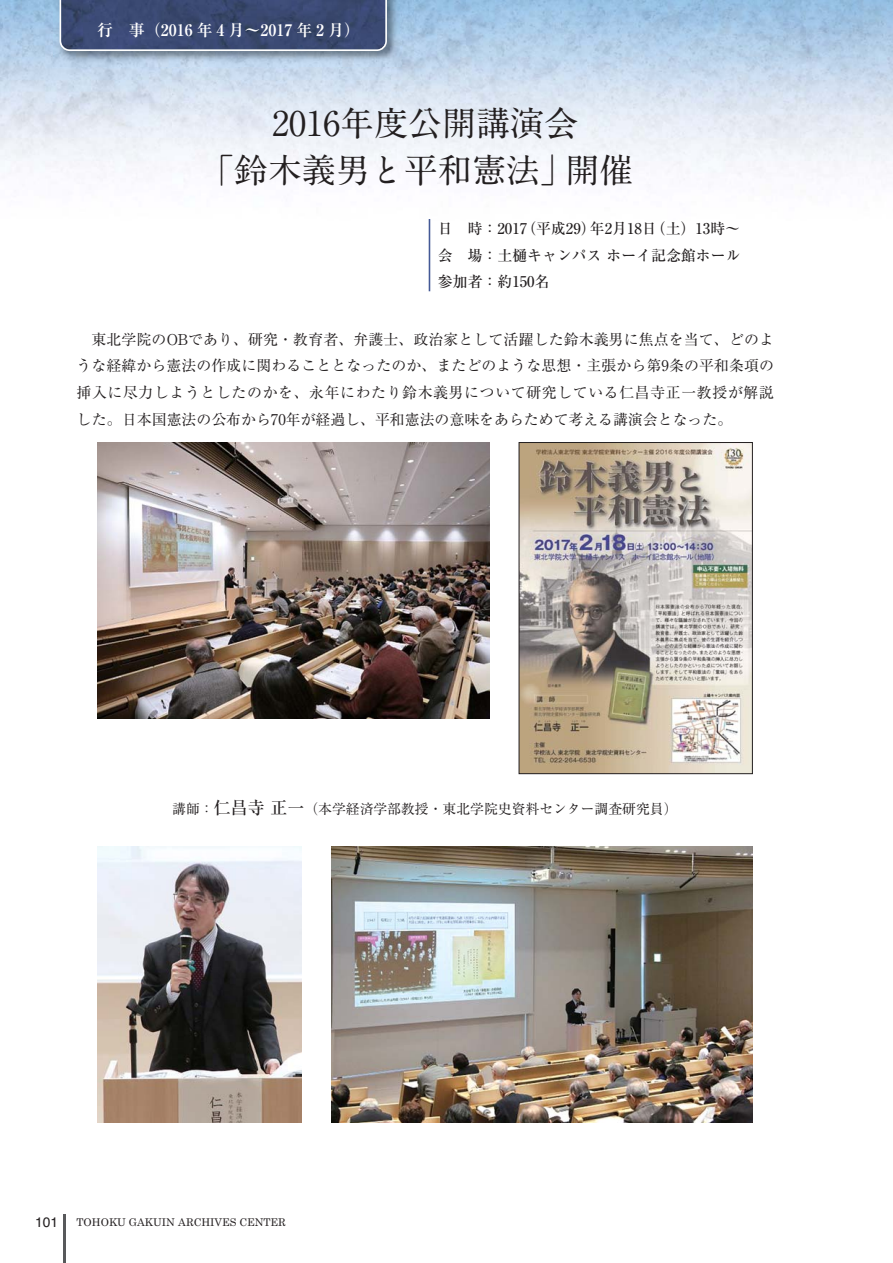
<style>
.page{position:relative;width:893px;height:1263px;background:#fff}
.page>*{position:absolute;margin:0;border:0;box-sizing:border-box;transform-origin:0 0}
.t1{font:34.05px/46.8px "A1 Mincho Std Bold Kanji";color:#231f20;text-align:center}
.t2{font:15.9px "Ryumin Pr 6 Bold Proportional";color:#fff}
.t3{font:14.85px/26.5px "Ryumin Pr 6 Regular Kana";letter-spacing:.01em;color:#231f20;text-align:justify}
.t4{font:14.85px "Ryumin Pr 6 Regular Kanji";letter-spacing:.01em;color:#231f20}
.t5{font:14.85px "Ryumin Pr 6 Medium Proportional";color:#231f20}
.t6{font:14.85px "Ryumin Pr 6 Medium Kana";color:#231f20}
.t7{font:14.85px "Ryumin Pr 6 Medium Kanji";color:#231f20}
.t8{font:13.8px "Ryumin Pr 6 Regular Kanji";color:#231f20}
.t9{font:13.8px "Helvetica";color:#231f20}
.t10{font:10.65px "Century";color:#231f20}
.s1{font-family:"Ryumin Pr 6 Bold Kanji"}
.s2{font-family:"A1 Mincho Std Bold Proportional"}
.s3{font-family:"A1 Mincho Std Bold Kana"}
.s4{font-family:"Ryumin Pr 6 Medium Kanji"}
.s5{font-family:"Ryumin Pr 6 Medium Proportional"}
.s6{font-family:"Ryumin Pr 6 Regular Kana"}
.s7{font-family:"Ryumin Pr 6 Regular Proportional"}
.s8{font-family:"Ryumin Pr 6 Regular Kanji"}
.s9{font-family:"Ryumin Pr 6 Medium Kanji";font-size:16.95px}
</style>
<div class="page">
<hr style="left:64px;top:1214px;width:2px;height:49px;background:#58595b">
<img style="left:54px;top:0;width:348px;height:66px">
<img style="left:98px;top:442px;width:391px;height:277px">
<img style="left:98px;top:846px;width:204px;height:277px">
<img style="left:332px;top:846px;width:421px;height:277px">
<img style="left:521px;top:444px;width:230px;height:328px">
<div style="left:519px;top:442px;width:234px;height:332px;border:1px solid #231f20"></div>
<hr style="left:429px;top:219px;width:1px;height:72px;background:#445996">
<svg style="left:60px;top:0;width:327px;height:51px;background:#425076"></svg>
<svg style="left:221px;top:155px;width:11px;height:31px"></svg>
<p class="t2" style="left:97px;top:22px;width:249px"><span class="s1">行 事</span> 2016<span class="s1">年</span>4<span class="s1">月</span> 2017<span class="s1">年</span>2<span class="s1">月</span></p>
<h1 class="t1" style="left:234px;top:101px;width:401px"><span class="s2">2016</span>年度公開講演会<br>鈴木義男<span class="s3">と</span>平和憲法 開催</h1>
<p class="t5" style="left:438px;top:223px;width:289px"><span class="s4">日 時</span> 2017 <span class="s4">平成</span>29 <span class="s4">年</span>2<span class="s4">月</span>18<span class="s4">日 土</span> 13<span class="s4">時</span></p>
<p class="t6" style="left:438px;top:247px;width:304px"><span class="s4">会 場 土樋</span>キャンパスホーイ<span class="s4">記念館</span>ホール</p>
<p class="t7" style="left:438px;top:274px;width:113px">参加者 約<span class="s5">150</span>名</p>
<p class="t4" style="left:92px;top:331px;width:684px">東北学院<span class="s6">の</span><span class="s7">OB</span><span class="s6">であり</span> 研究 教育者 弁護士 政治家<span class="s6">として</span>活躍<span class="s6">した</span>鈴木義男<span class="s6">に</span>焦点<span class="s6">を</span>当<span class="s6">て どのよ</span></p>
<p class="t3" style="left:77px;top:353px;width:699px">うな<span class="s8">経緯</span>から<span class="s8">憲法</span>の<span class="s8">作成</span>に<span class="s8">関</span>わることとなったのか またどのような<span class="s8">思想 主張</span>から<span class="s8">第</span><span class="s7">9</span><span class="s8">条</span>の<span class="s8">平和条項</span>の<span class="s8">挿入</span>に<span class="s8">尽力</span>しようとしたのかを <span class="s8">永年</span>にわたり<span class="s8">鈴木義男</span>について<span class="s8">研究</span>している<span class="s8">仁昌寺正一教授</span>が<span class="s8">解説</span>した <span class="s8">日本国憲法</span>の<span class="s8">公布</span>から<span class="s7">70</span><span class="s8">年</span>が<span class="s8">経過</span>し <span class="s8">平和憲法</span>の<span class="s8">意味</span>をあらためて<span class="s8">考</span>える<span class="s8">講演会</span>となった</p>
<p class="t8" style="left:172px;top:802px;width:493px">講師 <span class="s9">仁昌寺正一</span> 本学経済学部教授 東北学院史資料<span class="s6">センター</span>調査研究員</p>
<p class="t9" style="left:35px;top:1217px;width:25px">101</p>
<p class="t10" style="left:77px;top:1216px;width:211px">TOHOKU GAKUIN ARCHIVES CENTER</p>
</div>
